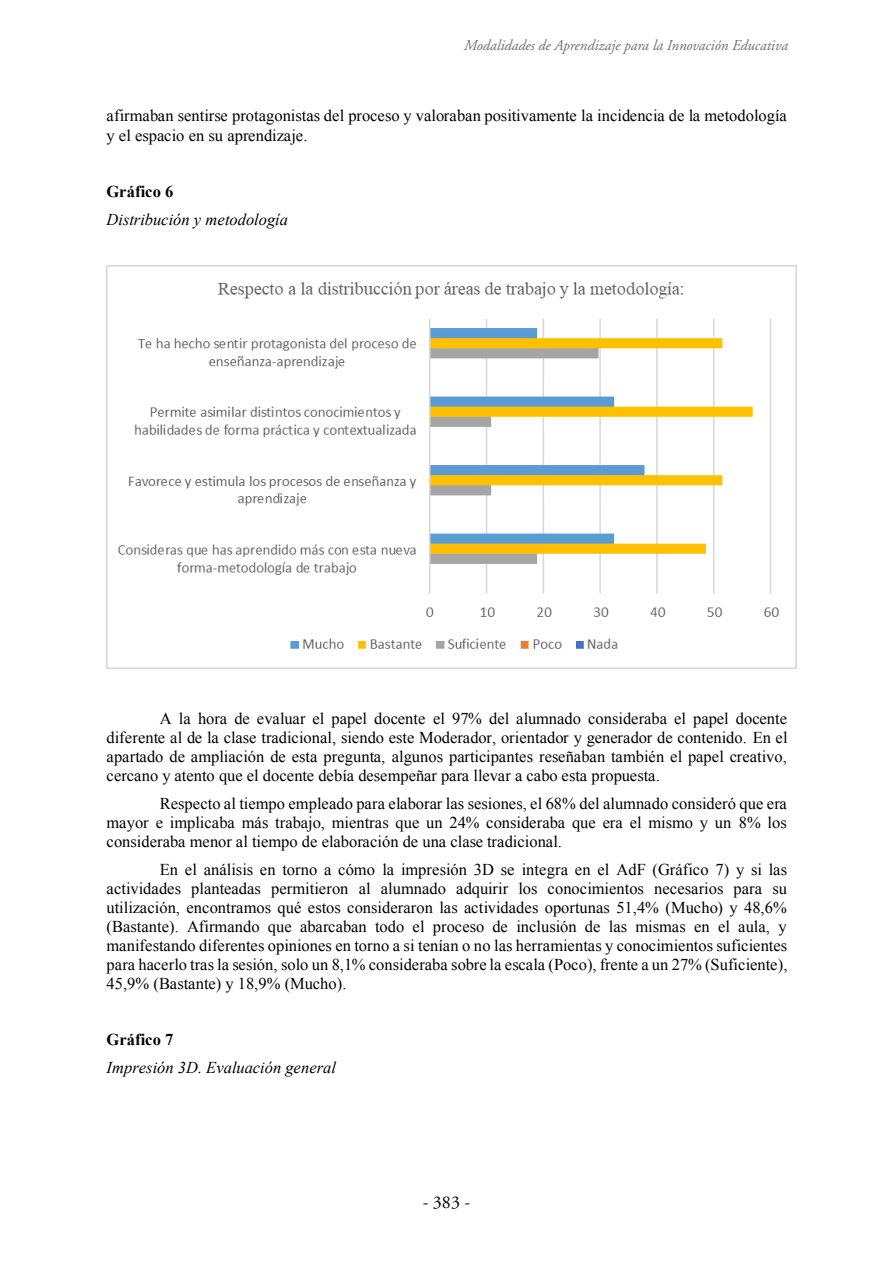
<style>
.page{position:relative;width:893px;height:1263px;background:#fff}
.page>*{position:absolute;margin:0;border:0;box-sizing:border-box;transform-origin:0 0}
.t1{font:18px "Adobe Garamond Pro";color:#000}
.t2{font:16.5px/19px "Times New Roman";color:#000;text-align:justify}
.t3{font:italic 16.5px "Times New Roman";color:#000}
.t4{font:700 16.5px "Times New Roman";letter-spacing:.005em;color:#000}
.t5{font:italic 15px "Adobe Garamond";color:#706f6f}
.s1{font-family:"Minion Pro"}
</style>
<div class="page">
<img style="left:106px;top:265px;width:690px;height:404px">
<p class="t5" style="left:464px;top:38px;width:326px">Modalidades de Aprendizaje para la Innovación Educativa</p>
<p class="t2" style="left:107px;top:106px;width:682px">afirmaban sentirse protagonistas del proceso y valoraban positivamente la incidencia de la metodología y el espacio en su aprendizaje.</p>
<p class="t4" style="left:107px;top:180px;width:68px">Gráfico 6</p>
<p class="t3" style="left:107px;top:208px;width:183px">Distribución y metodología</p>
<p class="t2" style="left:107px;top:709px;width:682px;text-indent:53px">A la hora de evaluar el papel docente el 97% del alumnado consideraba el papel docente diferente al de la clase tradicional, siendo este Moderador, orientador y generador de contenido. En el apartado de ampliación de esta pregunta, algunos participantes reseñaban también el papel creativo, cercano y atento que el docente debía desempeñar para llevar a cabo esta propuesta.</p>
<p class="t2" style="left:107px;top:794px;width:682px;text-indent:53px">Respecto al tiempo empleado para elaborar las sesiones, el 68% del alumnado consideró que era mayor e implicaba más trabajo, mientras que un 24% consideraba que era el mismo y un 8% los consideraba menor al tiempo de elaboración de una clase tradicional.</p>
<p class="t2" style="left:107px;top:860px;width:682px;text-indent:53px">En el análisis en torno a cómo la impresión 3D se integra en el AdF (Gráfico 7) y si las actividades planteadas permitieron al alumnado adquirir los conocimientos necesarios para su utilización, encontramos qué estos consideraron las actividades oportunas 51,4% (Mucho) y 48,6% (Bastante). Afirmando que abarcaban todo el proceso de inclusión de las mismas en el aula, y manifestando diferentes opiniones en torno a si tenían o no las herramientas y conocimientos suficientes para hacerlo tras la sesión, solo un 8,1% consideraba sobre la escala (Poco), frente a un 27% (Suficiente), 45,9% (Bastante) y 18,9% (Mucho).</p>
<p class="t4" style="left:107px;top:1028px;width:68px">Gráfico 7</p>
<p class="t3" style="left:107px;top:1056px;width:231px">Impresión 3D. Evaluación general</p>
<p class="t1" style="left:422px;top:1191px;width:49px"><span class="s1">-</span> 383 <span class="s1">-</span></p>
</div>
